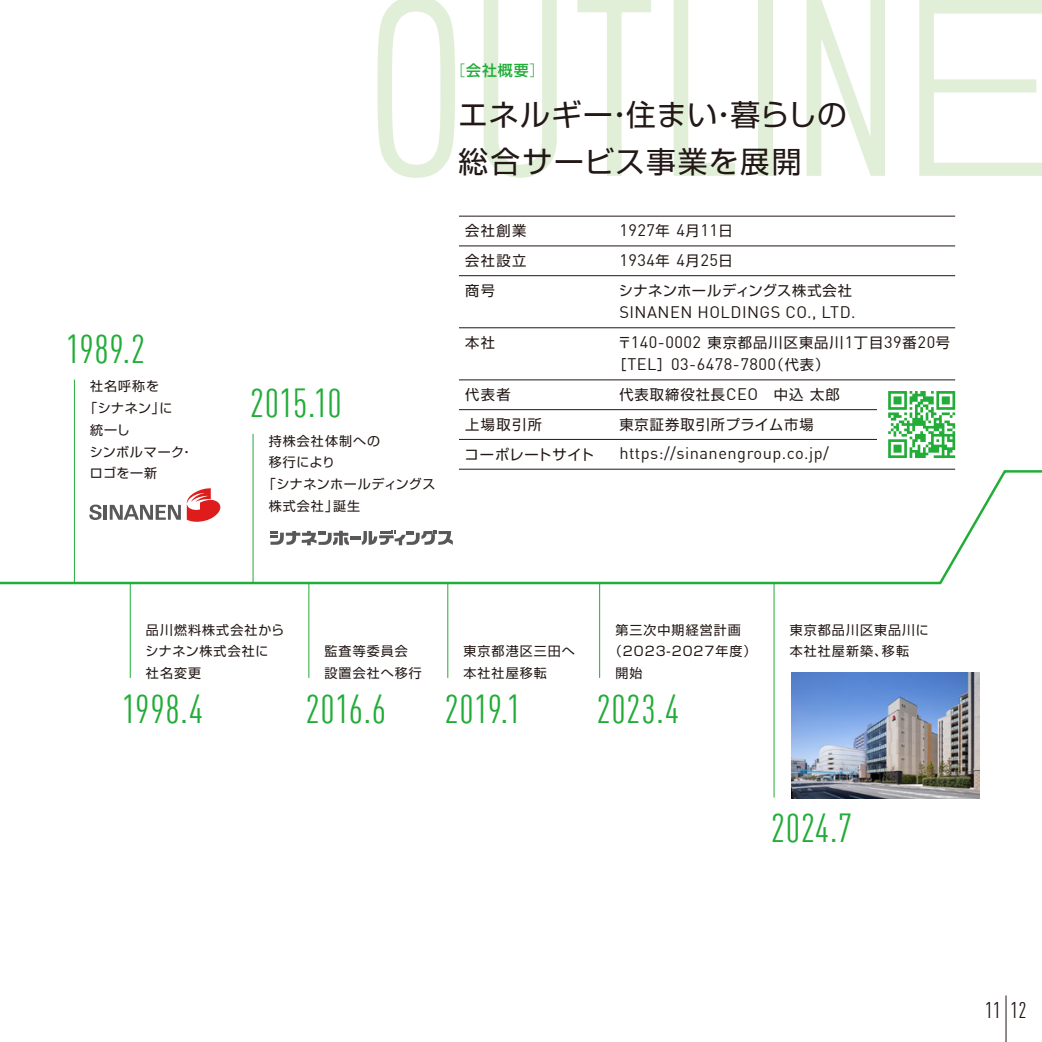
<style>
.page{position:relative;width:1042px;height:1042px;background:#fff}
.page>*{position:absolute;margin:0;border:0;box-sizing:border-box;transform-origin:0 0}
.t1{font:condensed 39.73px "DIN Offc Pro";letter-spacing:.015em;color:#22ac38}
.t2{font:29.75px/47.1px "Shin Go Pr 6 N";letter-spacing:.04em;color:#221815}
.t3{font:condensed 22.4px "DIN Offc Pro";color:#221815}
.t4{font:16.45px/29.8px "DIN Offc Pro";letter-spacing:.03em;color:#221815}
.t5{font:500 14.88px "Shin Go Pr 6 N";color:#22ac38}
.t6{font:14.17px/29.8px "Shin Go Pr 6 N";letter-spacing:.07em;color:#221815}
.t7{font:14.17px "Shin Go Pr 6 N";letter-spacing:.04em;color:#221815}
.t8{font:12.95px/21.7px "Shin Go Pr 6 N";letter-spacing:.08em;color:#221815}
.t9{font:12.95px "Shin Go Pr 6 N";letter-spacing:.025em;color:#221815}
.t10{font:12.95px "Shin Go Pr 6 N";letter-spacing:.045em;color:#221815}
.s1{font-weight:300}
.s2{font-family:"Shin Go Pr 6 N";font-size:14.17px}
.s3{font-family:"DIN Offc Pro";font-size:16.45px}
</style>
<div class="page">
<svg style="left:377px;top:0;width:78px;height:178px"></svg>
<svg style="left:484px;top:0;width:73px;height:178px"></svg>
<svg style="left:577px;top:0;width:74px;height:176px"></svg>
<svg style="left:673px;top:0;width:62px;height:176px"></svg>
<div style="left:758px;top:0;width:14px;height:176px;background:#e1efd8"></div>
<svg style="left:806px;top:0;width:79px;height:176px"></svg>
<svg style="left:919px;top:0;width:123px;height:176px"></svg>
<hr style="left:459px;top:439px;width:418px;height:1px;background:#221815">
<hr style="left:459px;top:409px;width:418px;height:1px;background:#221815">
<hr style="left:459px;top:379px;width:496px;height:1px;background:#221815">
<hr style="left:459px;top:327px;width:496px;height:1px;background:#221815">
<hr style="left:459px;top:275px;width:496px;height:1px;background:#221815">
<hr style="left:459px;top:246px;width:496px;height:1px;background:#221815">
<hr style="left:459px;top:216px;width:496px;height:1px;background:#221815">
<svg style="left:0;top:469px;width:1042px;height:116px"></svg>
<hr style="left:74px;top:379px;width:1px;height:204px;background:#22ac38">
<hr style="left:253px;top:434px;width:1px;height:149px;background:#22ac38">
<hr style="left:130px;top:583px;width:1px;height:95px;background:#22ac38">
<hr style="left:308px;top:583px;width:1px;height:95px;background:#22ac38">
<hr style="left:447px;top:583px;width:1px;height:95px;background:#22ac38">
<hr style="left:599px;top:583px;width:1px;height:95px;background:#22ac38">
<svg style="left:270px;top:530px;width:183px;height:15px"></svg>
<svg style="left:888px;top:391px;width:67px;height:67px"></svg>
<svg style="left:187px;top:488px;width:33px;height:34px"></svg>
<svg style="left:89px;top:504px;width:13px;height:16px"></svg>
<hr style="left:104px;top:505px;width:3px;height:15px;background:#595757">
<svg style="left:110px;top:505px;width:71px;height:15px"></svg>
<hr style="left:773px;top:583px;width:1px;height:214px;background:#22ac38">
<img style="left:791px;top:673px;width:189px;height:125px">
<hr style="left:1005px;top:995px;width:1px;height:47px;background:#221815">
<h1 class="t1" style="left:66px;top:321px;width:81px">1989.2</h1>
<p class="t8" style="left:90px;top:375px;width:70px">社名呼称を</p>
<p class="t8" style="left:84px;top:396px;width:90px">「シナネン」に</p>
<p class="t8" style="left:90px;top:418px;width:41px">統一し</p>
<p class="t10" style="left:90px;top:441px;width:105px">シンボルマーク・</p>
<p class="t8" style="left:90px;top:461px;width:69px">ロゴを一新</p>
<h1 class="t1" style="left:250px;top:375px;width:94px">2015.10</h1>
<p class="t8" style="left:269px;top:429px;width:113px">持株会社体制への</p>
<p class="t8" style="left:269px;top:451px;width:68px">移行により</p>
<p class="t9" style="left:263px;top:473px;width:174px">「シナネンホールディングス</p>
<p class="t8" style="left:269px;top:494px;width:93px">株式会社」誕生</p>
<p class="t5" style="left:450px;top:58px;width:96px"><span class="s1">［</span>会社概要<span class="s1">］</span></p>
<h2 class="t2" style="left:458px;top:89px;width:390px">エネルギー・住まい・暮らしの総合サービス事業を展開</h2>
<p class="t6" style="left:465px;top:215px;width:63px;text-align:justify">会社創業会社設立商号</p>
<p class="t6" style="left:465px;top:327px;width:31px">本社</p>
<p class="t6" style="left:464px;top:379px;width:131px">代表者<br>上場取引所<br>コーポレートサイト</p>
<p class="t4" style="left:619px;top:215px;width:115px">1927<span class="s2">年</span> 4<span class="s2">月</span>11<span class="s2">日<br></span>1934<span class="s2">年</span> 4<span class="s2">月</span>25<span class="s2">日</span></p>
<p class="t7" style="left:619px;top:279px;width:250px">シナネンホールディングス株式会社　</p>
<p class="t4" style="left:619px;top:296px;width:238px">SINANEN HOLDINGS CO., LTD.</p>
<p class="t6" style="left:617px;top:326px;width:334px">〒<span class="s3">140-0002</span> 東京都品川区東品川<span class="s3">1</span>丁目<span class="s3">39</span>番<span class="s3">20</span>号</p>
<p class="t4" style="left:612px;top:349px;width:219px"><span class="s2">［</span>TEL<span class="s2">］</span>03-6478-7800<span class="s2">（代表）</span></p>
<p class="t6" style="left:619px;top:378px;width:222px">代表取締役社長<span class="s3">CEO</span>　中込 太郎東京証券取引所プライム市場</p>
<p class="t4" style="left:619px;top:437px;width:211px">https://sinanengroup.co.jp/</p>
<p class="t8" style="left:146px;top:618px;width:140px">品川燃料株式会社からシナネン株式会社に社名変更</p>
<p class="t8" style="left:324px;top:639px;width:99px">監査等委員会設置会社へ移行</p>
<p class="t8" style="left:463px;top:639px;width:113px">東京都港区三田へ本社社屋移転</p>
<p class="t8" style="left:615px;top:618px;width:127px">第三次中期経営計画</p>
<p class="t8" style="left:609px;top:639px;width:149px">（2023-2027年度）</p>
<p class="t8" style="left:615px;top:661px;width:29px">開始</p>
<p class="t8" style="left:790px;top:618px;width:141px">東京都品川区東品川に本社社屋新築、移転</p>
<h1 class="t1" style="left:306px;top:681px;width:82px">2016.6</h1>
<h1 class="t1" style="left:444px;top:681px;width:78px">2019.1</h1>
<h1 class="t1" style="left:122px;top:681px;width:83px">1998.4</h1>
<h1 class="t1" style="left:596px;top:681px;width:84px">2023.4</h1>
<h1 class="t1" style="left:771px;top:801px;width:83px">2024.7</h1>
<h3 class="t3" style="left:985px;top:994px;width:43px">11 12</h3>
</div>
